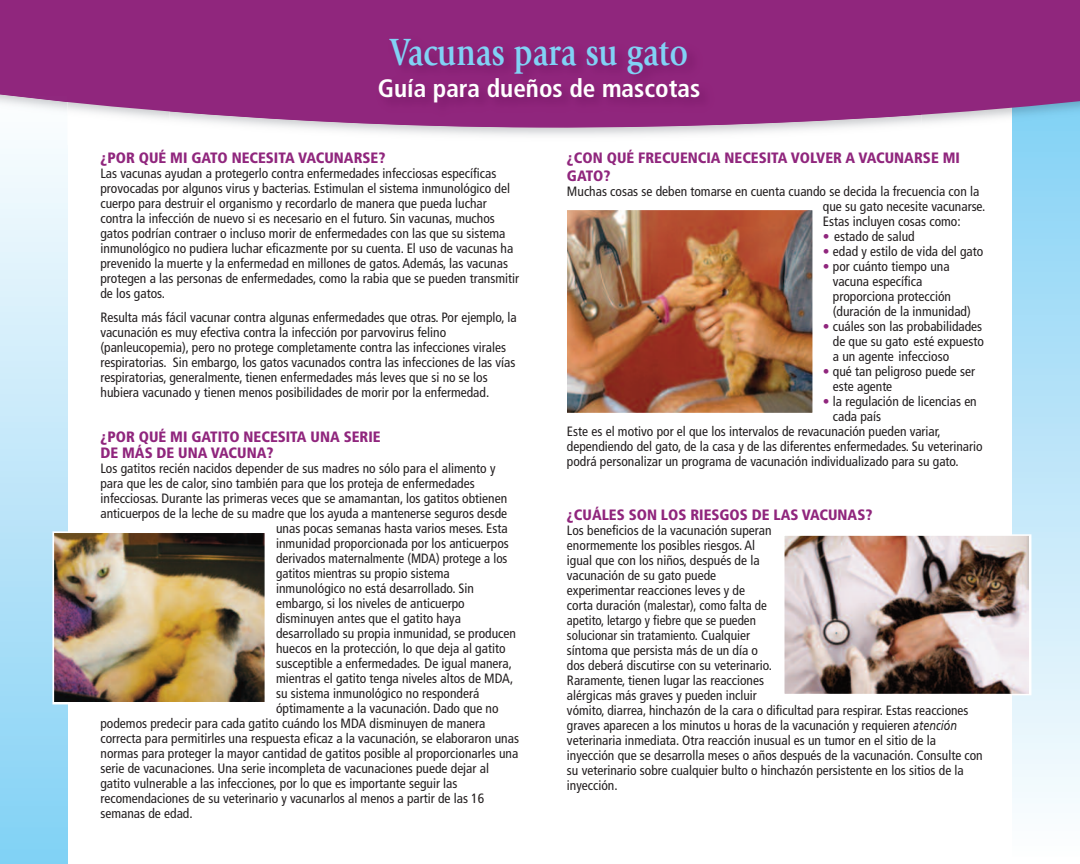
<style>
.page{position:relative;width:1080px;height:864px;background:#fff}
.page>*{position:absolute;margin:0;border:0;box-sizing:border-box;transform-origin:0 0}
.t1{font:700 39.6px "Giovanni";color:#81d2f5;scale:.8 1}
.t2{font:700 condensed 25.2px "Frutiger";color:#fff}
.t3{font:900 condensed 15px/16.5px "Frutiger";color:#90267d}
.t4{font:condensed 13.5px/15px "Frutiger";color:#231f20}
.s1{color:#90267d}
.s2{font-style:italic;font-stretch:normal}
</style>
<div class="page">
<svg style="left:0;top:0;width:1080px;height:129px;background:#983d8b"></svg>
<img style="left:0;top:88px;width:68px;height:14px">
<img style="left:170px;top:128px;width:751px;height:8px">
<img style="left:170px;top:25px;width:751px;height:103px">
<img style="left:55px;top:534px;width:208px;height:167px">
<div style="left:52px;top:531px;width:214px;height:173px;border:2px solid #fff"></div>
<img style="left:786px;top:537px;width:242px;height:155px">
<div style="left:783px;top:534px;width:248px;height:161px;border:2px solid #fff"></div>
<img style="left:569px;top:212px;width:242px;height:199px">
<div style="left:566px;top:209px;width:248px;height:205px;border:2px solid #fff"></div>
<h1 class="t1" style="left:390px;top:36px;width:374px">Vacunas para su gato</h1>
<h2 class="t2" style="left:378px;top:78px;width:324px">Guía para dueños de mascotas</h2>
<p class="t3" style="left:100px;top:150px;width:286px">¿POR QUÉ MI GATO NECESITA VACUNARSE?</p>
<p class="t4" style="left:100px;top:167px;width:420px">Las vacunas ayudan a protegerlo contra enfermedades infecciosas específicas provocadas por algunos virus y bacterias. Estimulan el sistema inmunológico del cuerpo para destruir el organismo y recordarlo de manera que pueda luchar contra la infección de nuevo si es necesario en el futuro. Sin vacunas, muchos gatos podrían contraer o incluso morir de enfermedades con las que su sistema inmunológico no pudiera luchar eficazmente por su cuenta. El uso de vacunas ha prevenido la muerte y la enfermedad en millones de gatos. Además, las vacunas protegen a las personas de enfermedades, como la rabia que se pueden transmitir de los gatos.</p>
<p class="t4" style="left:100px;top:311px;width:418px">Resulta más fácil vacunar contra algunas enfermedades que otras. Por ejemplo, la vacunación es muy efectiva contra la infección por parvovirus felino (panleucopemia), pero no protege completamente contra las infecciones virales respiratorias. Sin embargo, los gatos vacunados contra las infecciones de las vías respiratorias, generalmente, tienen enfermedades más leves que si no se los hubiera vacunado y tienen menos posibilidades de morir por la enfermedad.</p>
<p class="t3" style="left:100px;top:429px;width:282px">¿POR QUÉ MI GATITO NECESITA UNA SERIE<br>DE MÁS DE UNA VACUNA?</p>
<p class="t4" style="left:100px;top:462px;width:397px">Los gatitos recién nacidos depender de sus madres no sólo para el alimento y</p>
<p class="t4" style="left:100px;top:477px;width:376px">para que les de calor, sino también para que los proteja de enfermedades</p>
<p class="t4" style="left:100px;top:492px;width:408px">infecciosas. Durante las primeras veces que se amamantan, los gatitos obtienen</p>
<p class="t4" style="left:100px;top:507px;width:408px">anticuerpos de la leche de su madre que los ayuda a mantenerse seguros desde</p>
<p class="t4" style="left:276px;top:522px;width:233px">unas pocas semanas hasta varios meses. Esta</p>
<p class="t4" style="left:276px;top:537px;width:234px">inmunidad proporcionada por los anticuerpos</p>
<p class="t4" style="left:276px;top:552px;width:233px">derivados maternalmente (MDA) protege a los</p>
<p class="t4" style="left:276px;top:567px;width:175px">gatitos mientras su propio sistema</p>
<p class="t4" style="left:276px;top:582px;width:199px">inmunológico no está desarrollado. Sin</p>
<p class="t4" style="left:276px;top:597px;width:190px">embargo, si los niveles de anticuerpo</p>
<p class="t4" style="left:276px;top:612px;width:186px">disminuyen antes que el gatito haya</p>
<p class="t4" style="left:276px;top:627px;width:241px">desarrollado su propia inmunidad, se producen</p>
<p class="t4" style="left:276px;top:642px;width:231px">huecos en la protección, lo que deja al gatito</p>
<p class="t4" style="left:276px;top:657px;width:237px">susceptible a enfermedades. De igual manera,</p>
<p class="t4" style="left:276px;top:672px;width:239px">mientras el gatito tenga niveles altos de MDA,</p>
<p class="t4" style="left:276px;top:687px;width:205px">su sistema inmunológico no responderá</p>
<p class="t4" style="left:276px;top:702px;width:224px">óptimamente a la vacunación. Dado que no</p>
<p class="t4" style="left:100px;top:717px;width:387px">podemos predecir para cada gatito cuándo los MDA disminuyen de manera</p>
<p class="t4" style="left:100px;top:732px;width:420px">correcta para permitirles una respuesta eficaz a la vacunación, se elaboraron unas</p>
<p class="t4" style="left:100px;top:747px;width:419px">normas para proteger la mayor cantidad de gatitos posible al proporcionarles una</p>
<p class="t4" style="left:100px;top:762px;width:390px">serie de vacunaciones. Una serie incompleta de vacunaciones puede dejar al</p>
<p class="t4" style="left:100px;top:777px;width:359px">gatito vulnerable a las infecciones, por lo que es importante seguir las</p>
<p class="t4" style="left:100px;top:792px;width:385px">recomendaciones de su veterinario y vacunarlos al menos a partir de las 16</p>
<p class="t4" style="left:100px;top:807px;width:94px">semanas de edad.</p>
<p class="t3" style="left:567px;top:150px;width:394px;line-height:18px">¿CON QUÉ FRECUENCIA NECESITA VOLVER A VACUNARSE MI<br>GATO?</p>
<p class="t4" style="left:823px;top:185px;width:164px;text-indent:-256px">Muchas cosas se deben tomarse en cuenta cuando se decida la frecuencia con la que su gato necesite vacunarse.<br>Estas incluyen cosas como:</p>
<p class="t4" style="left:823px;top:230px;width:93px"><span class="s1">•</span> estado de salud</p>
<p class="t4" style="left:823px;top:245px;width:162px"><span class="s1">•</span> edad y estilo de vida del gato</p>
<p class="t4" style="left:833px;top:260px;width:139px;text-indent:-10px"><span class="s1">•</span> por cuánto tiempo una vacuna específica proporciona protección (duración de la inmunidad)</p>
<p class="t4" style="left:833px;top:320px;width:152px;text-align:justify;text-indent:-10px"><span class="s1">•</span> cuáles son las probabilidades de que su gato esté expuesto a un agente infeccioso</p>
<p class="t4" style="left:833px;top:365px;width:144px;text-indent:-10px"><span class="s1">•</span> qué tan peligroso puede ser este agente</p>
<p class="t4" style="left:823px;top:395px;width:155px"><span class="s1">•</span> la regulación de licencias en</p>
<p class="t4" style="left:833px;top:410px;width:50px">cada país</p>
<p class="t4" style="left:567px;top:425px;width:375px">Este es el motivo por el que los intervalos de revacunación pueden variar,</p>
<p class="t4" style="left:567px;top:440px;width:417px">dependiendo del gato, de la casa y de las diferentes enfermedades. Su veterinario</p>
<p class="t4" style="left:567px;top:455px;width:393px">podrá personalizar un programa de vacunación individualizado para su gato.</p>
<p class="t3" style="left:567px;top:508px;width:307px">¿CUÁLES SON LOS RIESGOS DE LAS VACUNAS?</p>
<p class="t4" style="left:567px;top:524px;width:417px">Los beneficios de la vacunación superan<br>enormemente los posibles riesgos. Al<br>igual que con los niños, después de la<br>vacunación de su gato puede<br>experimentar reacciones leves y de<br>corta duración (malestar), como falta de<br>apetito, letargo y fiebre que se pueden<br>solucionar sin tratamiento. Cualquier<br>síntoma que persista más de un día o<br>dos deberá discutirse con su veterinario.<br>Raramente, tienen lugar las reacciones<br>alérgicas más graves y pueden incluir<br>vómito, diarrea, hinchazón de la cara o dificultad para respirar. Estas reacciones graves aparecen a los minutos u horas de la vacunación y requieren <span class="s2">atención </span>veterinaria inmediata. Otra reacción inusual es un tumor en el sitio de la inyección que se desarrolla meses o años después de la vacunación. Consulte con su veterinario sobre cualquier bulto o hinchazón persistente en los sitios de la inyección.</p>
</div>
